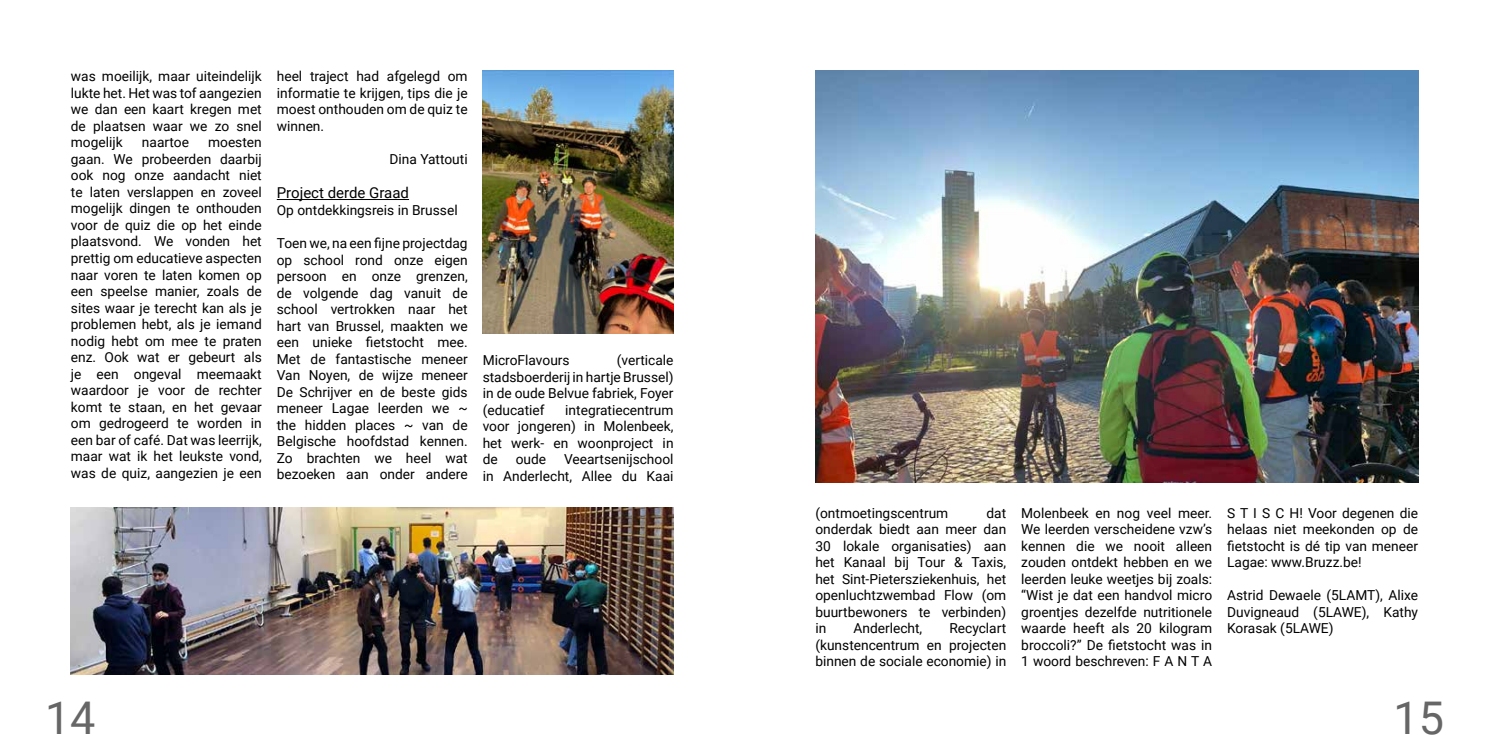
<style>
.page{position:relative;width:1489px;height:745px;background:#fff}
.page>*{position:absolute;margin:0;border:0;box-sizing:border-box;transform-origin:0 0}
.t1{font:45px "Roboto";color:#666}
.t2{font:15px "Roboto";color:#000}
.t3{font:13.75px/16.5px "Roboto";color:#000;text-align:justify}
</style>
<div class="page">
<hr style="left:277px;top:199px;width:132px;height:1px;background:#000">
<img style="left:482px;top:71px;width:191px;height:262px">
<img style="left:71px;top:507px;width:602px;height:166px">
<img style="left:815px;top:71px;width:602px;height:411px">
<p class="t3" style="left:71px;top:68px;width:192px">was moeilijk, maar uiteindelijk lukte het. Het was tof aangezien we dan een kaart kregen met de plaatsen waar we zo snel mogelijk</p>
<p class="t3" style="left:71px;top:134px;width:192px;text-indent:137px">moesten gaan. We probeerden daarbij ook nog onze aandacht niet te laten verslappen en zoveel mogelijk dingen te onthouden voor de quiz die op het einde plaatsvond. We vonden het prettig om educatieve aspecten naar voren te laten komen op een speelse manier, zoals de sites waar je terecht kan als je problemen hebt, als je iemand nodig hebt om mee te praten enz. Ook wat er gebeurt als je een ongeval meemaakt waardoor je voor de rechter komt te staan, en het gevaar om gedrogeerd te worden in een bar of café. Dat was leerrijk, maar wat ik het leukste vond, was de quiz, aangezien je een</p>
<p class="t3" style="left:142px;top:134px;width:49px">naartoe</p>
<p class="t3" style="left:277px;top:68px;width:192px">heel traject had afgelegd om informatie te krijgen, tips die je moest onthouden om de quiz te winnen.</p>
<p class="t3" style="left:389px;top:150px;width:80px">Dina Yattouti</p>
<p class="t2" style="left:277px;top:182px;width:134px">Project derde Graad</p>
<p class="t3" style="left:277px;top:201px;width:182px">Op ontdekkingsreis in Brussel</p>
<p class="t3" style="left:277px;top:234px;width:192px">Toen we, na een fijne projectdag op school rond onze eigen persoon en onze grenzen, de volgende dag vanuit de school vertrokken naar het hart van Brussel, maakten we een unieke fietstocht mee.<br>Met de fantastische meneer Van Noyen, de wijze meneer De Schrijver en de beste gids meneer Lagae leerden we ~ the hidden places ~ van de Belgische hoofdstad kennen.<br>Zo brachten we heel wat bezoeken aan onder andere</p>
<p class="t3" style="left:482px;top:351px;width:192px;text-indent:134px">(verticale stadsboerderij in hartje Brussel) in de oude Belvue fabriek, Foyer (educatief</p>
<p class="t3" style="left:482px;top:351px;width:88px">MicroFlavours</p>
<p class="t3" style="left:482px;top:401px;width:192px;text-indent:83px">integratiecentrum voor jongeren) in Molenbeek, het werk- en woonproject in de</p>
<p class="t3" style="left:482px;top:450px;width:192px;text-align:right">Veeartsenijschool<br>in Anderlecht, Allee du Kaai</p>
<p class="t3" style="left:515px;top:450px;width:32px">oude</p>
<p class="t3" style="left:815px;top:503px;width:134px">(ontmoetingscentrum</p>
<p class="t3" style="left:815px;top:503px;width:192px;text-indent:171px">dat onderdak biedt aan meer dan 30 lokale organisaties) aan het Kanaal bij Tour &amp; Taxis, het Sint-Pietersziekenhuis, het openluchtzwembad Flow (om buurtbewoners te verbinden) in</p>
<p class="t3" style="left:815px;top:619px;width:192px;text-indent:134px">Recyclart (kunstencentrum en projecten binnen de sociale economie) in</p>
<p class="t3" style="left:853px;top:619px;width:70px">Anderlecht,</p>
<p class="t3" style="left:1021px;top:503px;width:192px">Molenbeek en nog veel meer.<br>We leerden verscheidene vzw’s kennen die we nooit alleen zouden ontdekt hebben en we leerden leuke weetjes bij zoals: “Wist je dat een handvol micro groentjes dezelfde nutritionele waarde heeft als 20 kilogram broccoli?” De fietstocht was in 1 woord beschreven: F A N T A</p>
<p class="t3" style="left:1227px;top:503px;width:192px">S T I S C H! Voor degenen die helaas niet meekonden op de fietstocht is dé tip van meneer Lagae: www.Bruzz.be!</p>
<p class="t3" style="left:1227px;top:586px;width:192px">Astrid Dewaele (5LAMT), Alixe Duvigneaud (5LAWE), Kathy Korasak (5LAWE)</p>
<h1 class="t1" style="left:45px;top:685px;width:52px">14</h1>
<h1 class="t1" style="left:1393px;top:685px;width:52px">15</h1>
</div>
